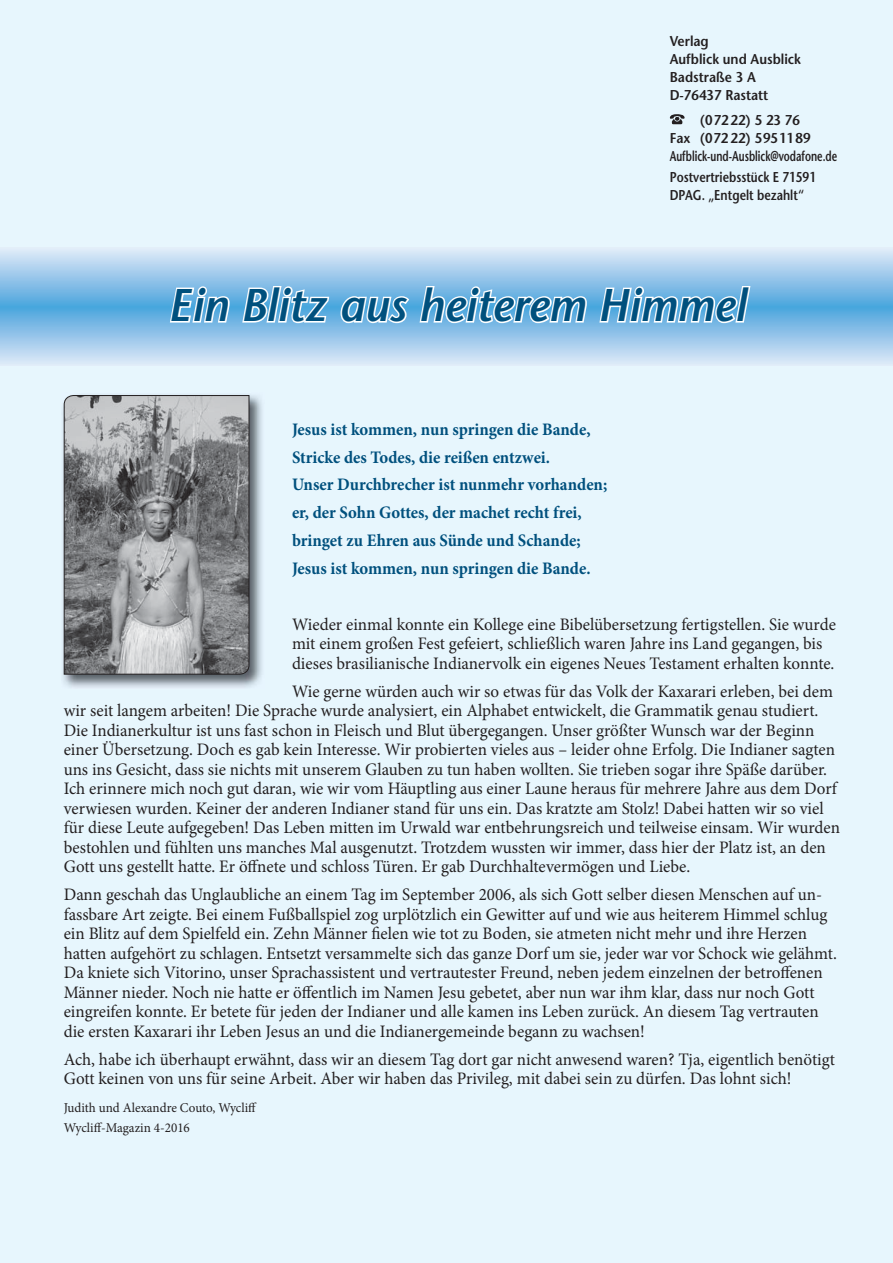
<style>
.page{position:relative;width:893px;height:1263px;background:#e7f6fd}
.page>*{position:absolute;margin:0;border:0;box-sizing:border-box;transform-origin:0 0}
.t1{font:italic 600 45.75px "Stone Sans";color:#00507d}
.t2{font:17.55px/19.5px "Minion Pro";color:#231f20}
.t3{font:700 17.55px/27.8px "Minion Pro";color:#00507d;scale:.95 1}
.t4{font:600 14.25px/18px "Stone Sans";color:#231f20;scale:.92 1}
.t5{font:600 14.25px/18px "Stone Sans";color:#231f20;scale:.82 1}
.t6{font:13.5px/19.5px "Minion Pro";color:#231f20}
</style>
<div class="page">
<img style="left:0;top:248px;width:893px;height:117px">
<img style="left:61px;top:393px;width:203px;height:296px">
<svg style="left:63px;top:395px;width:187px;height:280px;background:#8d8e91"></svg>
<svg style="left:168px;top:286px;width:63px;height:38px"></svg>
<svg style="left:240px;top:285px;width:91px;height:40px"></svg>
<svg style="left:339px;top:295px;width:72px;height:30px"></svg>
<svg style="left:418px;top:284px;width:170px;height:41px"></svg>
<svg style="left:598px;top:285px;width:154px;height:40px"></svg>
<svg style="left:670px;top:114px;width:14px;height:10px"></svg>
<p class="t4" style="left:670px;top:34px;width:144px">Verlag<br>Aufblick und Ausblick<br>Badstraße 3 A<br>D-76437 Rastatt</p>
<p class="t4" style="left:670px;top:112px;width:184px;text-indent:30px">(07222) 5 23 76<br>Fax (072 22) 5951189<br>Aufblick-und-Ausblick@vodafone.de</p>
<p class="t5" style="left:670px;top:169px;width:180px">Postvertriebsstück E 71591<br>DPAG. „Entgelt bezahlt“</p>
<h1 class="t1" style="left:168px;top:287px;width:579px">Ein Blitz aus heiterem Himmel</h1>
<p class="t3" style="left:292px;top:417px;width:333px">Jesus ist kommen, nun springen die Bande, Stricke des Todes, die reißen entzwei.<br>Unser Durchbrecher ist nunmehr vorhanden; er, der Sohn Gottes, der machet recht frei, bringet zu Ehren aus Sünde und Schande; Jesus ist kommen, nun springen die Bande.</p>
<p class="t2" style="left:292px;top:616px;width:545px">Wieder einmal konnte ein Kollege eine Bibelübersetzung fertigstellen. Sie wurde mit einem großen Fest gefeiert, schließlich waren Jahre ins Land gegangen, bis dieses brasilianische Indianervolk ein eigenes Neues Testament erhalten konnte.</p>
<p class="t2" style="left:64px;top:683px;width:778px;text-indent:228px">Wie gerne würden auch wir so etwas für das Volk der Kaxarari erleben, bei dem wir seit langem arbeiten! Die Sprache wurde analysiert, ein Alphabet entwickelt, die Grammatik genau studiert.<br>Die Indianerkultur ist uns fast schon in Fleisch und Blut übergegangen. Unser größter Wunsch war der Beginn einer Übersetzung. Doch es gab kein Interesse. Wir probierten vieles aus – leider ohne Erfolg. Die Indianer sagten uns ins Gesicht, dass sie nichts mit unserem Glauben zu tun haben wollten. Sie trieben sogar ihre Späße darüber.<br>Ich erinnere mich noch gut daran, wie wir vom Häuptling aus einer Laune heraus für mehrere Jahre aus dem Dorf verwiesen wurden. Keiner der anderen Indianer stand für uns ein. Das kratzte am Stolz! Dabei hatten wir so viel für diese Leute aufgegeben! Das Leben mitten im Urwald war entbehrungsreich und teilweise einsam. Wir wurden bestohlen und fühlten uns manches Mal ausgenutzt. Trotzdem wussten wir immer, dass hier der Platz ist, an den Gott uns gestellt hatte. Er öffnete und schloss Türen. Er gab Durchhaltevermögen und Liebe.</p>
<p class="t2" style="left:64px;top:886px;width:775px">Dann geschah das Unglaubliche an einem Tag im September 2006, als sich Gott selber diesen Menschen auf un&shy;fassbare Art zeigte. Bei einem Fußballspiel zog urplötzlich ein Gewitter auf und wie aus heiterem Himmel schlug ein Blitz auf dem Spielfeld ein. Zehn Männer fielen wie tot zu Boden, sie atmeten nicht mehr und ihre Herzen hatten aufgehört zu schlagen. Entsetzt versammelte sich das ganze Dorf um sie, jeder war vor Schock wie gelähmt.<br>Da kniete sich Vitorino, unser Sprachassistent und vertrautester Freund, neben jedem einzelnen der betroffenen Männer nieder. Noch nie hatte er öffentlich im Namen Jesu gebetet, aber nun war ihm klar, dass nur noch Gott eingreifen konnte. Er betete für jeden der Indianer und alle kamen ins Leben zurück. An diesem Tag vertrauten die ersten Kaxarari ihr Leben Jesus an und die Indianergemeinde begann zu wachsen!</p>
<p class="t2" style="left:64px;top:1051px;width:773px">Ach, habe ich überhaupt erwähnt, dass wir an diesem Tag dort gar nicht anwesend waren? Tja, eigentlich benötigt<br>Gott keinen von uns für seine Arbeit. Aber wir haben das Privileg, mit dabei sein zu dürfen. Das lohnt sich!</p>
<p class="t6" style="left:64px;top:1099px;width:195px">Judith und Alexandre Couto, Wycliff<br>Wycliff-Magazin 4-2016</p>
</div>
